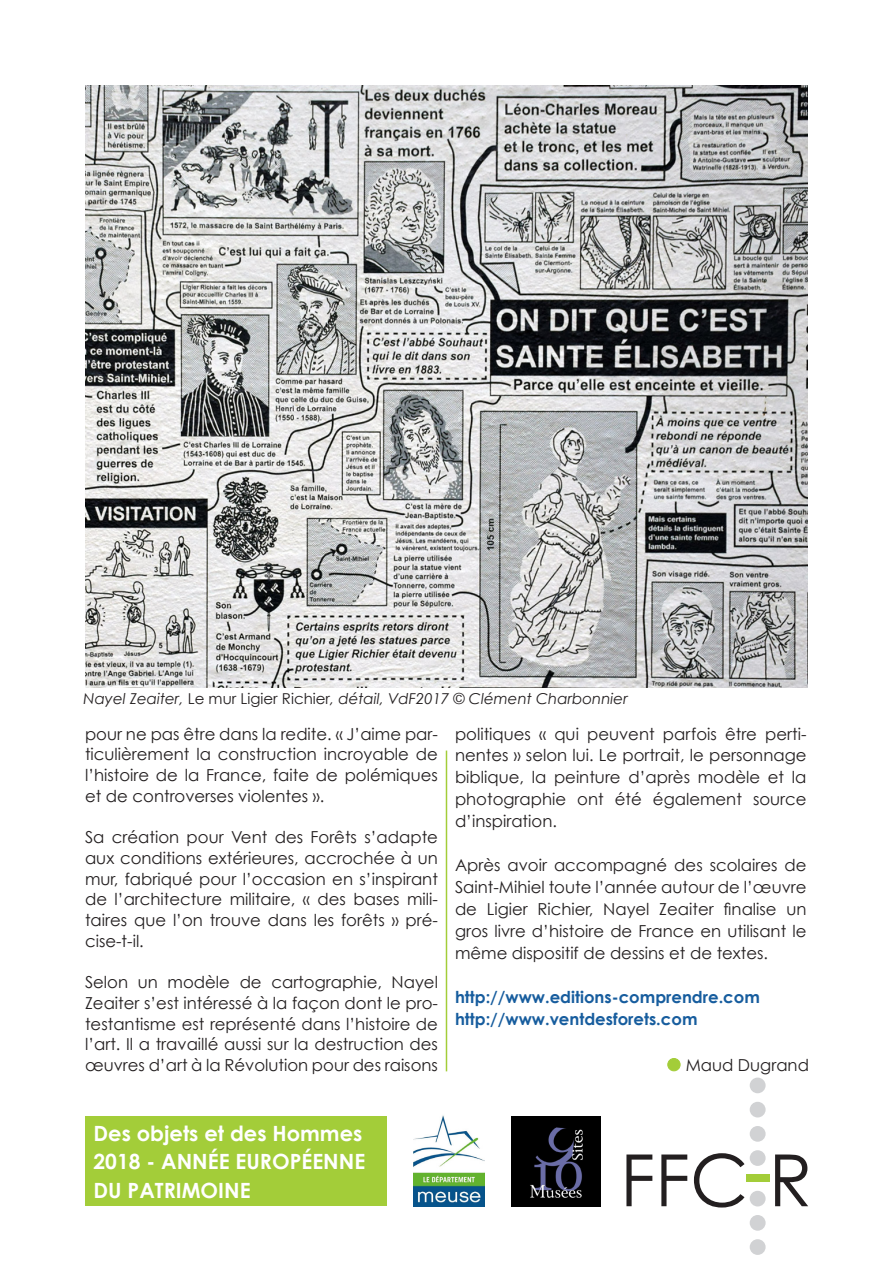
<style>
.page{position:relative;width:893px;height:1263px;background:#fff}
.page>*{position:absolute;margin:0;border:0;box-sizing:border-box;transform-origin:0 0}
.t1{font:72px "Century Gothic";color:#231f20}
.t2{font:700 21px/28.5px "Century Gothic";color:#fff}
.t3{font:16.5px/20.7px "Century Gothic";color:#231f20;text-align:justify}
.t4{font:700 16.5px "Century Gothic";color:#175d9e}
.legende{font:italic 15px "Century Gothic";color:#231f20}
.s1{font-style:normal}
</style>
<div class="page">
<div style="left:746px;top:1174px;width:24px;height:8px;background:#a3cd39"></div>
<div style="left:750px;top:1077px;width:16px;height:16px;background:#d1d2d4;border-radius:50%"></div>
<div style="left:750px;top:1191px;width:16px;height:15px;background:#d1d2d4;border-radius:50%"></div>
<div style="left:750px;top:1126px;width:16px;height:16px;background:#d1d2d4;border-radius:50%"></div>
<div style="left:750px;top:1239px;width:16px;height:16px;background:#d1d2d4;border-radius:50%"></div>
<div style="left:750px;top:1150px;width:16px;height:16px;background:#d1d2d4;border-radius:50%"></div>
<div style="left:750px;top:1102px;width:16px;height:15px;background:#d1d2d4;border-radius:50%"></div>
<div style="left:750px;top:1215px;width:16px;height:16px;background:#d1d2d4;border-radius:50%"></div>
<img style="left:414px;top:1115px;width:71px;height:91px">
<img style="left:511px;top:1116px;width:90px;height:90px">
<div style="left:85px;top:1116px;width:302px;height:90px;background:#a3cd39"></div>
<hr style="left:446px;top:750px;width:1px;height:321px;background:#a3cd39">
<img style="left:85px;top:85px;width:723px;height:602px">
<div style="left:668px;top:1058px;width:12px;height:13px;background:#a3cd39;border-radius:50%"></div>
<div style="left:667px;top:1058px;width:13px;height:13px;border:1px solid #a3cd39;border-radius:50%"></div>
<p class="legende" style="left:84px;top:689px;width:546px">Nayel Zeaiter, <span class="s1">Le mur Ligier Richier</span>, détail, VdF2017 © Clément Charbonnier</p>
<p class="t3" style="left:85px;top:723px;width:354px">pour ne pas être dans la redite. « J’aime par&shy;ticulièrement la construction incroyable de l’histoire de la France, faite de polémiques et de controverses violentes ».</p>
<p class="t3" style="left:85px;top:827px;width:354px">Sa création pour Vent des Forêts s’adapte aux conditions extérieures, accrochée à un mur, fabriqué pour l’occasion en s’inspirant de l’architecture militaire, « des bases mili&shy;taires que l’on trouve dans les forêts » pré&shy;cise-t-il.</p>
<p class="t3" style="left:85px;top:972px;width:354px">Selon un modèle de cartographie, Nayel Zeaiter s’est intéressé à la façon dont le pro&shy;testantisme est représenté dans l’histoire de l’art. Il a travaillé aussi sur la destruction des œuvres d’art à la Révolution pour des raisons</p>
<p class="t3" style="left:455px;top:722px;width:353px;line-height:21.9px">politiques « qui peuvent parfois être perti&shy;nentes » selon lui. Le portrait, le personnage biblique, la peinture d’après modèle et la photographie ont été également source d’inspiration.</p>
<p class="t3" style="left:455px;top:854px;width:353px;line-height:21.9px">Après avoir accompagné des scolaires de Saint-Mihiel toute l’année autour de l’œuvre de Ligier Richier, Nayel Zeaiter finalise un gros livre d’histoire de France en utilisant le même dispositif de dessins et de textes.</p>
<p class="t4" style="left:455px;top:986px;width:306px">http://www.editions-comprendre.com</p>
<p class="t4" style="left:455px;top:1008px;width:244px">http://www.ventdesforets.com</p>
<p class="t3" style="left:686px;top:1054px;width:125px">Maud Dugrand</p>
<p class="t2" style="left:94px;top:1118px;width:273px">Des objets et des Hommes<br>2018 - ANNÉE EUROPÉENNE<br>DU PATRIMOINE</p>
<h1 class="t1" style="left:620px;top:1136px;width:194px">FFC R</h1>
</div>
